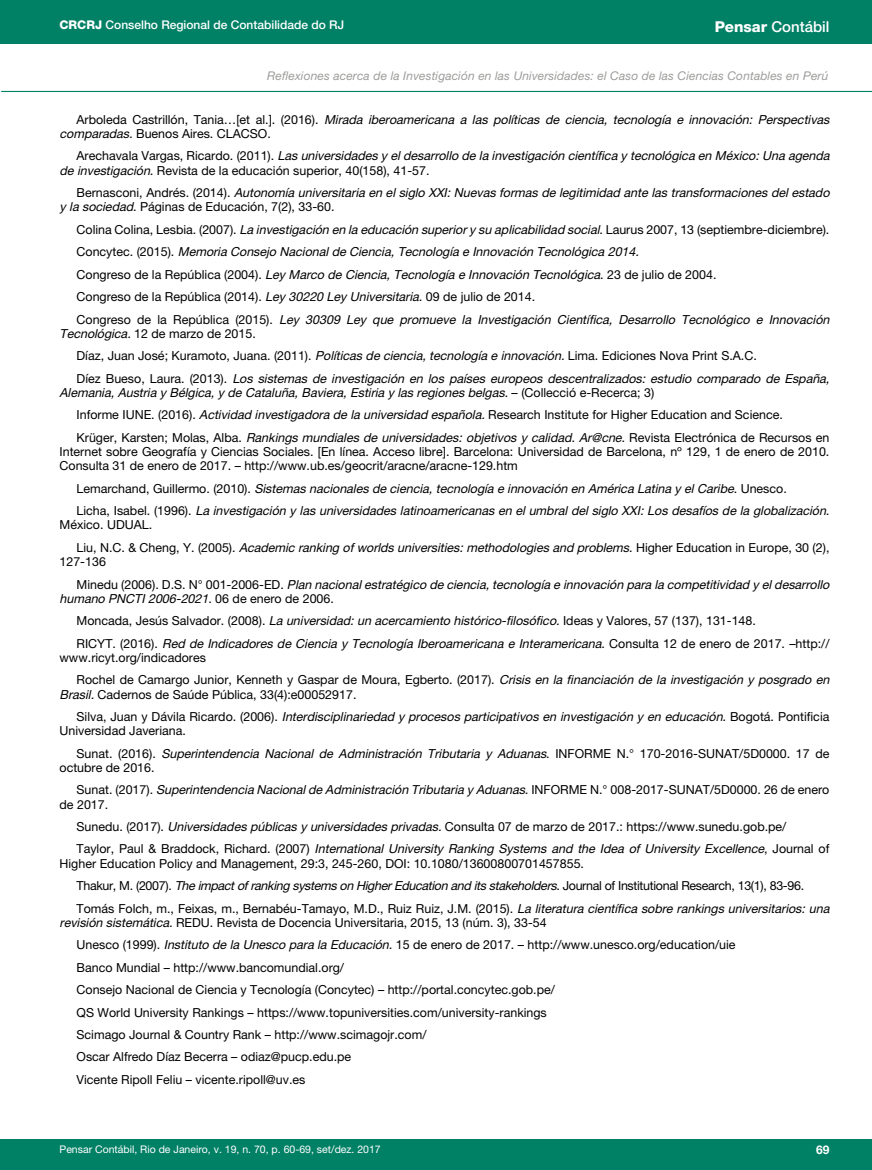
<style>
.page{position:relative;width:872px;height:1170px;background:#fff}
.page>*{position:absolute;margin:0;border:0;box-sizing:border-box;transform-origin:0 0}
.t1{font:500 15px "Helvetica Neue LT Pro";color:#fff}
.t2{font:italic 12.45px/22.4px "Helvetica Neue LT Pro";color:#000}
.t3{font:12.45px/22.4px "Helvetica Neue LT Pro";color:#000}
.t4{font:italic 12px "Helvetica Neue LT Pro";letter-spacing:.01em;color:#9d9d9c}
.t5{font:500 12px "Helvetica Neue LT Pro";color:#fff}
.t6{font:700 12px "Helvetica Neue LT Pro";color:#fff}
.t7{font:10.5px "Helvetica Neue LT Pro";color:#fff}
.s1{font-weight:800}
.s2{font-style:normal}
.s3{font-style:italic}
</style>
<div class="page">
<div style="left:0;top:0;width:872px;height:44px;background:#008065"></div>
<div style="left:0;top:1139px;width:872px;height:30px;background:#008065"></div>
<hr style="left:443px;top:115px;width:1px;height:986px;background:#9d9d9c">
<hr style="left:1px;top:91px;width:871px;height:1px;background:#008065">
<p class="t5" style="left:60px;top:18px;width:286px"><span class="s1">CRCRJ</span> Conselho Regional de Contabilidade do RJ</p>
<p class="t1" style="left:714px;top:17px;width:116px"><span class="s1">Pensar</span> Contábil</p>
<p class="t4" style="left:267px;top:68px;width:562px">Reflexiones acerca de la Investigación en las Universidades: el Caso de las Ciencias Contables en Perú</p>
<p class="t2" style="left:60px;top:112px;width:774px;line-height:14.2px;text-indent:17px"><span class="s2">A r b o l e d a C a s t r i l l ó n , T a n i a … [ e t a l . ] . ( 2 0 1 6 ) .</span> Mirada iberoamericana a las políticas de ciencia, tecnología e innovación: Perspectivas comparadas.<span class="s2">Buenos Aires. CLACSO.</span></p>
<p class="t2" style="left:60px;top:149px;width:774px;line-height:14.2px;text-indent:17px"><span class="s2">A r e c h a v a l a V a r g a s , R i c a r d o . ( 2 0 1 1 ) .</span> Las universidades y eldesarrollo de la investigación científica y tecnológica en México:Una agenda de investigación.<span class="s2">Revista de la educación superior, 40(158), 41-57.</span></p>
<p class="t2" style="left:60px;top:185px;width:774px;line-height:14.2px;text-indent:17px"><span class="s2">B e r n a s c o n i , A n d r é s . ( 2 0 1 4 ) .</span> Autonomía universitaria en elsiglo XXI:Nuevas formas de legitimidad ante las transformaciones delestado y la sociedad<span class="s2">. Páginas de Educación, 7(2), 33-60.</span></p>
<p class="t2" style="left:77px;top:218px;width:757px"><span class="s2">Colina Colina, Lesbia. (2007).</span> La investigación en la educación superiory su aplicabilidad social<span class="s2">. Laurus 2007, 13 (septiembre-diciembre).<br>C o n c y t e c . ( 2 0 1 5 ) .</span> Memoria Consejo Nacionalde Ciencia,Tecnología e Innovación Tecnológica 2014.<br><span class="s2">C o n g r e s o d e l a R e p ú b l i c a (2 0 0 4 ) .</span> Ley Marco de Ciencia,Tecnología e Innovación Tecnológica<span class="s2">. 2 3 d e j u l i o d e 2 0 0 4 .<br>Congreso de la República (2014).</span> Ley 30220 Ley Universitaria.<span class="s2">09 de julio de 2014.<br>C o n g r e s o d e l a R e p ú b l i c a ( 2 0 1 5 ) .</span> Ley 30309 Ley que promueve la Investigación Científica, Desarrollo Tecnológico e Innovación</p>
<p class="t2" style="left:77px;top:322px;width:757px;text-indent:-17px">Tecnológica.<span class="s2">12 de marzo de 2015.<br>Díaz, Juan José; Kuramoto, Juana. (2011).</span> Políticas de ciencia,tecnología e innovación.<span class="s2">Lima. Ediciones Nova Print S.A.C.<br>D í e z B u e s o , L a u r a . ( 2 0 1 3 ) .</span> Los sistemas de investigación en los países europeos descentralizados: estudio comparado de España,</p>
<p class="t2" style="left:77px;top:381px;width:754px;text-indent:-17px">Alemania,Austria y Bélgica,y de Cataluña,Baviera,Estiria y las regiones belgas<span class="s2">. – ( C o l l e c c i ó e - R e c e r c a ; 3 )<br>Informe IUNE. (2016).</span> Actividad investigadora de la universidad española.<span class="s2">Research Institute for Higher Education and Science.<br>K r ü g e r , Ka rst e n ; M o l as , A l b a .</span> Rankings mundiales de universidades: objetivos y calidad. Ar@cne. <span class="s2">R ev i st a E l e ct ró n i c a d e R e c u rs o s e n</span></p>
<p class="t3" style="left:60px;top:444px;width:771px;line-height:14.2px">Internet sobre Geografía y Ciencias Sociales. [En línea. Acceso libre]. Barcelona: Universidad de Barcelona, nº 129, 1 de enero de 2010.<br>Consulta 31 de enero de 2017. – http://www.ub.es/geocrit/aracne/aracne-129.htm</p>
<p class="t2" style="left:77px;top:477px;width:757px"><span class="s2">L e m a r c h a n d , G u i l l e r m o . (2 0 1 0 ) .</span> Sistemas nacionales de ciencia,tecnología e innovación en América Latina y elCaribe<span class="s2">. U n e s c o .<br>L i c h a , I s a b e l . ( 1 9 9 6 ) .</span> La investigación y las universidades latinoamericanas en elumbraldelsiglo XXI:Los desafíos de la globalización.</p>
<p class="t3" style="left:77px;top:513px;width:754px;text-indent:-17px">México. UDUAL.<br>L i u , N . C . &amp; C h e n g , Y . (2 0 0 5 ) . <span class="s3">Academic ranking ofworlds universities:methodologies and problems</span>. H i g h e r E d u c at i o n i n E u r o p e , 3 0 (2 ) ,</p>
<p class="t2" style="left:77px;top:550px;width:757px;text-indent:-17px"><span class="s2">127-136<br>M i n e d u ( 2 0 0 6 ) . D . S . N ° 0 0 1 - 2 0 0 6 - E D .</span> Plan nacionalestratégico de ciencia,tecnología e innovación para la competitividad y eldesarrollo</p>
<p class="t2" style="left:77px;top:587px;width:754px;text-indent:-17px">humano PNCTI2006-2021<span class="s2">. 0 6 d e e n e r o d e 2 0 0 6 .<br>Moncada, Jesús Salvador. (2008).</span> La universidad:un acercamiento histórico-filosófico.<span class="s2">Ideas y Valores, 57 (137), 131-148.<br>R I C YT . (2 0 1 6 ) .</span> Red de Indicadores de Ciencia y Tecnología Iberoamericana e Interamericana<span class="s2">. C o n s u l t a 1 2 d e e n e r o d e 2 0 1 7 . – h t t p : //</span></p>
<p class="t3" style="left:77px;top:646px;width:757px;text-indent:-17px">www.ricyt.org/indicadores<br>Rochel de Camargo Junior, Kenneth y Gaspar de Moura, Egberto. (2017). <span class="s3">Crisis en la financiación de la investigación y posgrado en</span></p>
<p class="t3" style="left:77px;top:682px;width:754px;text-indent:-17px"><span class="s3">Brasil.</span>Cadernos de Saúde Pública, 33(4):e00052917.<br>S i l v a , J u a n y D á v i l a R i c a r d o . (2 0 0 6 ) . <span class="s3">Interdisciplinariedad y procesos participativos en investigación y en educación.</span> B o g o t á . P o n t i fi c i a</p>
<p class="t3" style="left:77px;top:719px;width:754px;text-indent:-17px">Universidad Javeriana.<br>S u n a t . (2 0 1 6 ) . <span class="s3">Superintendencia Nacional de Administración Tributaria y Aduanas</span>. I N F O R M E N . ° 1 7 0 - 2 0 1 6 - S U N AT/5 D 0 0 0 0 . 1 7 d e</p>
<p class="t3" style="left:77px;top:756px;width:754px;text-indent:-17px">octubre de 2016.<br>S u n a t . (2 0 1 7 ) . <span class="s3">Superintendencia Nacionalde Administración Tributaria y Aduanas.</span>I N F O R M E N . ° 0 0 8 - 2 0 1 7 - S U N AT/5 D 0 0 0 0 . 2 6 d e e n e r o</p>
<p class="t3" style="left:77px;top:792px;width:754px;text-indent:-17px">de 2017.<br>Sunedu. (2017). <span class="s3">Universidades públicas y universidades privadas.</span>Consulta 07 de marzo de 2017.: https://www.sunedu.gob.pe/<br>T a y l o r , P a u l &amp; B r a d d o c k , R i c h a r d . (2 0 0 7 ) <span class="s3">International University Ranking Systems and the Idea of University Excellence</span>, J o u r n a l o f</p>
<p class="t3" style="left:77px;top:851px;width:757px;text-indent:-17px">Higher Education Policy and Management, 29:3, 245-260, DOI: 10.1080/13600800701457855.<br>Thakur, M. (2007). <span class="s3">The impactofranking systemson HigherEducation and itsstakeholders</span>. Journal of Institutional Research, 13(1), 83-96.<br>Tomás Folch, m., Feixas, m., Bernabéu-Tamayo, M.D., Ruiz Ruiz, J.M. (2015). <span class="s3">La literatura científica sobre rankings universitarios: una</span></p>
<p class="t3" style="left:77px;top:911px;width:660px;text-indent:-17px"><span class="s3">revisión sistemática.</span>REDU. Revista de Docencia Universitaria, 2015, 13 (núm. 3), 33-54<br>Unesco (1999). <span class="s3">Instituto de la Unesco para la Educación.</span>15 de enero de 2017. – http://www.unesco.org/education/uie Banco Mundial – http://www.bancomundial.org/<br>Consejo Nacional de Ciencia y Tecnología (Concytec) – http://portal.concytec.gob.pe/<br>QS World University Rankings – https://www.topuniversities.com/university-rankings<br>Scimago Journal &amp; Country Rank – http://www.scimagojr.com/<br>Oscar Alfredo Díaz Becerra – odiaz@pucp.edu.pe<br>Vicente Ripoll Feliu – vicente.ripoll@uv.es</p>
<p class="t7" style="left:60px;top:1142px;width:323px">Pensar Contábil, Rio de Janeiro, v. 19, n. 70, p. 60-69, set/dez. 2017</p>
<p class="t6" style="left:816px;top:1142px;width:15px">69</p>
</div>
